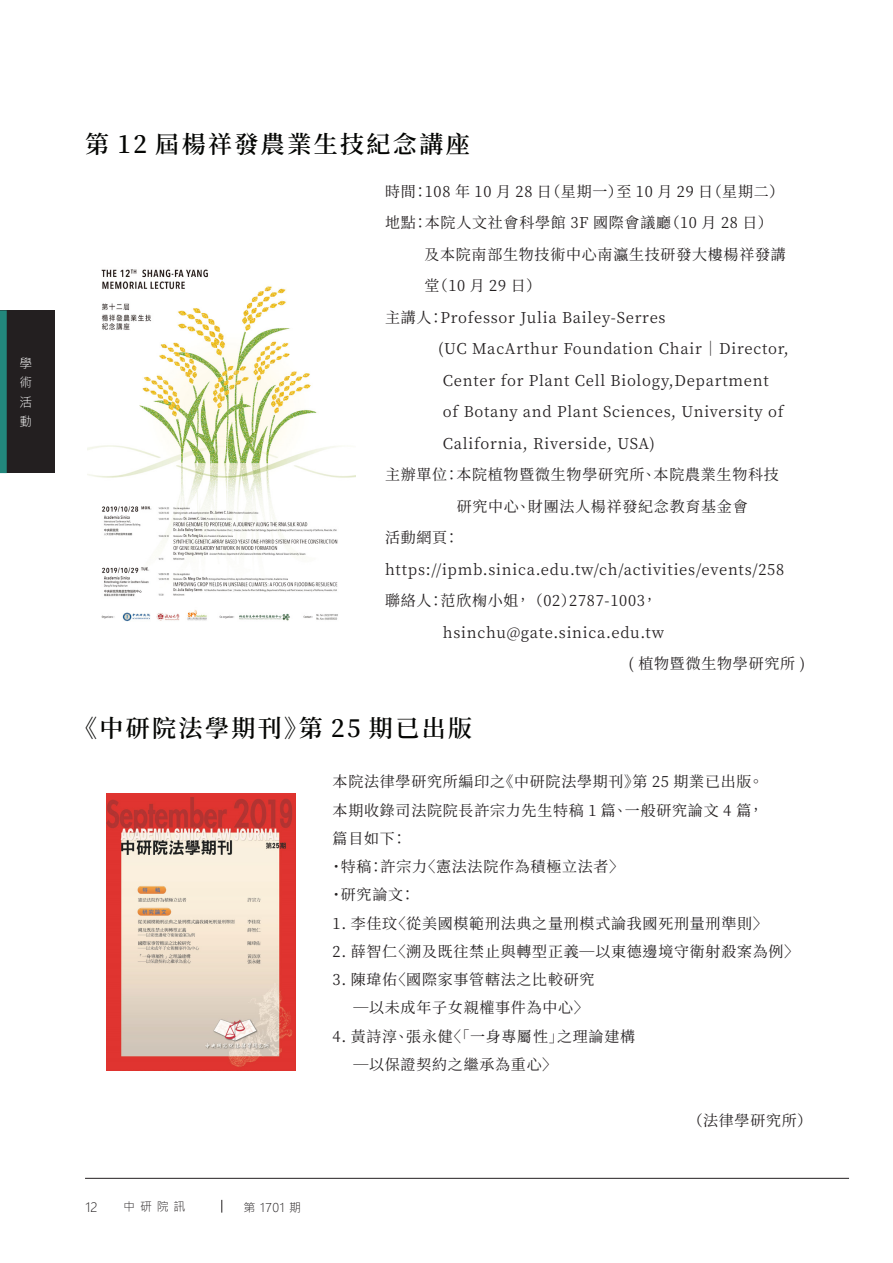
<style>
.page{position:relative;width:893px;height:1263px;background:#fff}
.page>*{position:absolute;margin:0;border:0;box-sizing:border-box;transform-origin:0 0}
.中研院訊_標題{font:600 24px "Noto Serif CJ Ktc";letter-spacing:.1em;color:#040503}
.中研院訊_內文{font:15px "Noto Serif CJ Ktc";letter-spacing:.05em;color:#231f20}
.Body_text__8_5_pt{font:12.75px/19.5px "Microsoft Jheng Hei UI Light";color:#fff;text-align:justify}
.t1{font:12.75px "Microsoft Jheng Hei UI Light";color:#231f20}
.t2{font:12px "Microsoft Jheng Hei UI Light";letter-spacing:.225em;color:#231f20}
</style>
<div class="page">
<svg style="left:221px;top:1200px;width:1px;height:12px"></svg>
<hr style="left:85px;top:1178px;width:764px;height:1px;background:#231f20">
<div style="left:0;top:310px;width:54px;height:163px;background:#231f20"></div>
<div style="left:0;top:310px;width:7px;height:163px;background:#22877c"></div>
<img style="left:106px;top:793px;width:190px;height:278px">
<img style="left:88px;top:269px;width:267px;height:353px">
<p class="Body_text__8_5_pt" style="left:20px;top:353px;width:14px">學術活動</p>
<p class="中研院訊_標題" style="left:85px;top:131px;width:386px">第 12 屆楊祥發農業生技紀念講座</p>
<p class="中研院訊_內文" style="left:385px;top:183px;width:401px">時間：108 年 10 月 28 日（星期一）至 10 月 29 日（星期二）</p>
<p class="中研院訊_內文" style="left:385px;top:214px;width:389px">地點：本院人文社會科學館 3F 國際會議廳（10 月 28 日）</p>
<p class="中研院訊_內文" style="left:424px;top:246px;width:363px">及本院南部生物技術中心南瀛生技研發大樓楊祥發講</p>
<p class="中研院訊_內文" style="left:424px;top:277px;width:118px">堂（10 月 29 日）</p>
<p class="中研院訊_內文" style="left:385px;top:309px;width:282px">主講人：Professor Julia Bailey-Serres</p>
<p class="中研院訊_內文" style="left:438px;top:340px;width:352px">(UC MacArthur Foundation Chair｜Director,</p>
<p class="中研院訊_內文" style="left:443px;top:372px;width:327px">Center for Plant Cell Biology,Department</p>
<p class="中研院訊_內文" style="left:443px;top:403px;width:342px">of Botany and Plant Sciences, University of</p>
<p class="中研院訊_內文" style="left:443px;top:435px;width:214px">California, Riverside, USA)</p>
<p class="中研院訊_內文" style="left:385px;top:466px;width:395px">主辦單位：本院植物暨微生物學研究所、本院農業生物科技</p>
<p class="中研院訊_內文" style="left:457px;top:498px;width:292px">研究中心、財團法人楊祥發紀念教育基金會</p>
<p class="中研院訊_內文" style="left:385px;top:529px;width:76px">活動網頁：</p>
<p class="中研院訊_內文" style="left:385px;top:561px;width:401px">https://ipmb.sinica.edu.tw/ch/activities/events/258</p>
<p class="中研院訊_內文" style="left:385px;top:592px;width:273px">聯絡人：范欣椈小姐，（02）2787-1003，</p>
<p class="中研院訊_內文" style="left:443px;top:624px;width:223px">hsinchu@gate.sinica.edu.tw</p>
<p class="中研院訊_內文" style="left:628px;top:655px;width:178px">( 植物暨微生物學研究所 )</p>
<p class="中研院訊_標題" style="left:73px;top:715px;width:401px">《中研院法學期刊》第 25 期已出版</p>
<p class="中研院訊_內文" style="left:333px;top:773px;width:432px">本院法律學研究所編印之《中研院法學期刊》第 25 期業已出版。</p>
<p class="中研院訊_內文" style="left:333px;top:802px;width:433px">本期收錄司法院院長許宗力先生特稿 1 篇、一般研究論文 4 篇，</p>
<p class="中研院訊_內文" style="left:333px;top:830px;width:76px">篇目如下：</p>
<p class="中研院訊_內文" style="left:329px;top:858px;width:297px">・特稿：許宗力〈憲法法院作為積極立法者〉</p>
<p class="中研院訊_內文" style="left:329px;top:886px;width:88px">・研究論文：</p>
<p class="中研院訊_內文" style="left:333px;top:915px;width:437px">1. 李佳玟〈從美國模範刑法典之量刑模式論我國死刑量刑準則〉</p>
<p class="中研院訊_內文" style="left:333px;top:943px;width:468px">2. 薛智仁〈溯及既往禁止與轉型正義—以東德邊境守衛射殺案為例〉</p>
<p class="中研院訊_內文" style="left:333px;top:971px;width:263px">3. 陳瑋佑〈國際家事管轄法之比較研究</p>
<p class="中研院訊_內文" style="left:353px;top:999px;width:237px">—以未成年子女親權事件為中心〉</p>
<p class="中研院訊_內文" style="left:333px;top:1028px;width:304px">4. 黃詩淳、張永健〈「一身專屬性」之理論建構</p>
<p class="中研院訊_內文" style="left:353px;top:1056px;width:205px">—以保證契約之繼承為重心〉</p>
<p class="t1" style="left:85px;top:1199px;width:14px">12</p>
<p class="t2" style="left:123px;top:1199px;width:64px">中研院訊</p>
<p class="t2" style="left:243px;top:1199px;width:59px">第 1701 期</p>
<p class="中研院訊_內文" style="left:688px;top:1112px;width:126px">（法律學研究所）</p>
</div>
